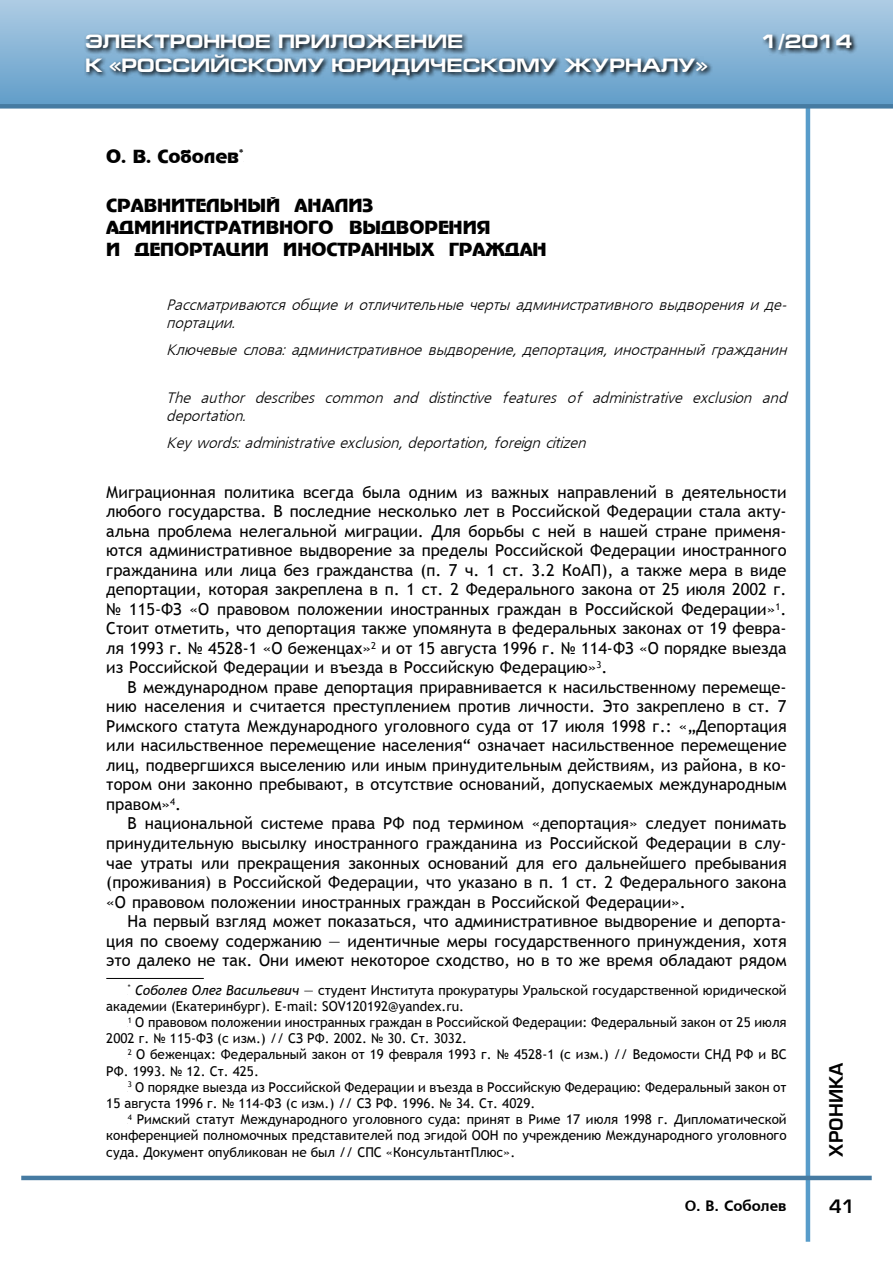
<style>
.page{position:relative;width:893px;height:1263px;background:#fff}
.page>*{position:absolute;margin:0;border:0;box-sizing:border-box;transform-origin:0 0}
.t1{font:700 19.5px "Europe Ext";color:#fff}
.t2{font:18px/22.2px "Adver Gothic";color:#000}
.t3{font:18px "Europe Demi Normal";color:#000}
.t4{font:16.5px/19.5px "Trebuchet MS";color:#000;text-align:justify}
.t5{font:italic 15px/18px "Free Set Cyrillic";color:#000}
.t6{font:15px "Free Set Bold Cyrillic";color:#000}
.t7{font:13.5px/16.2px "Trebuchet MS";color:#000}
.s1{font-style:italic}
</style>
<div class="page">
<hr style="left:806px;top:91px;width:4px;height:1151px;background:#589cca">
<hr style="left:21px;top:1176px;width:851px;height:4px;background:#467ba2">
<div style="left:0;top:0;width:893px;height:106px;background:linear-gradient(to bottom,#aecce4,#619dc9)"></div>
<div style="left:0;top:104px;width:893px;height:5px;background:#467ba2"></div>
<svg style="left:84px;top:31px;width:774px;height:50px;background:#6b90ac"></svg>
<hr style="left:106px;top:978px;width:98px;height:1px;background:#000">
<p class="t1" style="left:85px;top:31px;width:380px">ЭЛЕКТРОННОЕ ПРИЛОЖЕНИЕ</p>
<p class="t1" style="left:761px;top:31px;width:92px">1/2014</p>
<p class="t1" style="left:85px;top:54px;width:624px">К «РОССИЙСКОМУ ЮРИДИЧЕСКОМУ ЖУРНАЛУ»</p>
<p class="t2" style="left:106px;top:145px;width:139px">О. В. Соболев<sup>*</sup></p>
<p class="t2" style="left:106px;top:194px;width:442px">СРАВНИТЕЛЬНЫЙ АНАЛИЗ<br>АДМИНИСТРАТИВНОГО ВЫДВОРЕНИЯ<br>И ДЕПОРТАЦИИ ИНОСТРАННЫХ ГРАЖДАН</p>
<p class="t5" style="left:166px;top:297px;width:626px">Рассматриваются общие и отличительные черты административного выдворения и де&shy;портации.</p>
<p class="t5" style="left:166px;top:342px;width:626px">Ключевые слова: административное выдворение, депортация, иностранный гражданин</p>
<p class="t5" style="left:166px;top:390px;width:626px">The author describes common and distinctive features of administrative exclusion and deportation.</p>
<p class="t5" style="left:166px;top:435px;width:425px">Keywords:administrativeexclusion,deportation,foreigncitizen</p>
<p class="t4" style="left:106px;top:483px;width:682px">Миграционная политика всегда была одним из важных направлений в деятельности любого государства. В последние несколько лет в Российской Федерации стала акту&shy;альна проблема нелегальной миграции. Для борьбы с ней в нашей стране применя&shy;ются административное выдворение за пределы Российской Федерации иностранного гражданина или лица без гражданства (п. 7 ч. 1 ст. 3.2 КоАП), а также мера в виде депортации, которая закреплена в п. 1 ст. 2 Федерального закона от 25 июля 2002 г. № 115-ФЗ «О правовом положении иностранных граждан в Российской Федерации»<sup>1</sup>.<br>Стоит отметить, что депортация также упомянута в федеральных законах от 19 февра&shy;ля 1993 г. № 4528-1 «О беженцах»<sup>2</sup> и от 15 августа 1996 г. № 114-ФЗ «О порядке выезда из Российской Федерации и въезда в Российскую Федерацию»<sup>3</sup>.</p>
<p class="t4" style="left:106px;top:678px;width:682px;text-indent:21px">В международном праве депортация приравнивается к насильственному перемеще&shy;нию населения и считается преступлением против личности. Это закреплено в ст. 7<br>Римского статута Международного уголовного суда от 17 июля 1998 г.: «„депортация или насильственное перемещение населения“ означает насильственное перемещение лиц, подвергшихся выселению или иным принудительным действиям, из района, в ко&shy;тором они законно пребывают, в отсутствие оснований, допускаемых международным правом»<sup>4</sup>.</p>
<p class="t4" style="left:106px;top:814px;width:682px;text-indent:21px">В национальной системе права РФ под термином «депортация» следует понимать принудительную высылку иностранного гражданина из Российской Федерации в слу&shy;чае утраты или прекращения законных оснований для его дальнейшего пребывания (проживания) в Российской Федерации, что указано в п. 1 ст. 2 Федерального закона «О правовом положении иностранных граждан в Российской Федерации».</p>
<p class="t4" style="left:106px;top:912px;width:682px;text-indent:21px">На первый взгляд может показаться, что административное выдворение и депорта&shy;ция по своему содержанию — идентичные меры государственного принуждения, хотя это далеко не так. Они имеют некоторое сходство, но в то же время обладают рядом</p>
<p class="t7" style="left:106px;top:982px;width:682px;text-indent:22px"><sup>*</sup> <span class="s1">Соболев Олег Васильевич</span> — студент Института прокуратуры Уральской государственной юридической академии (Екатеринбург). E-mail: SOV120192@yandex.ru.</p>
<p class="t7" style="left:106px;top:1014px;width:682px;text-indent:22px"><sup>1</sup> О правовом положении иностранных граждан в Российской Федерации: Федеральный закон от 25 июля<br>2002 г. № 115-ФЗ (с изм.) // СЗ РФ. 2002. № 30. Ст. 3032.</p>
<p class="t7" style="left:106px;top:1047px;width:682px;text-indent:22px"><sup>2</sup> О беженцах: Федеральный закон от 19 февраля 1993 г. № 4528-1 (с изм.) // Ведомости СНД РФ и ВС<br>РФ. 1993. № 12. Ст. 425.</p>
<p class="t7" style="left:106px;top:1079px;width:682px;text-indent:22px"><sup>3</sup> О порядке выезда из Российской Федерации и въезда в Российскую Федерацию: Федеральный закон от<br>15 августа 1996 г. № 114-ФЗ (с изм.) // СЗ РФ. 1996. № 34. Ст. 4029.</p>
<p class="t7" style="left:106px;top:1111px;width:682px;text-align:justify;text-indent:22px"><sup>4</sup> Римский статут Международного уголовного суда: принят в Риме 17 июля 1998 г. Дипломатической конференцией полномочных представителей под эгидой ООН по учреждению Международного уголовного суда. Документ опубликован не был // СПС «КонсультантПлюс».</p>
<p class="t6" style="left:685px;top:1197px;width:103px">О. В. Соболев</p>
<p class="t3" style="left:826px;top:1157px;width:96px;rotate:-90deg">ХРОНИКА</p>
<p class="t3" style="left:829px;top:1196px;width:27px">41</p>
</div>
